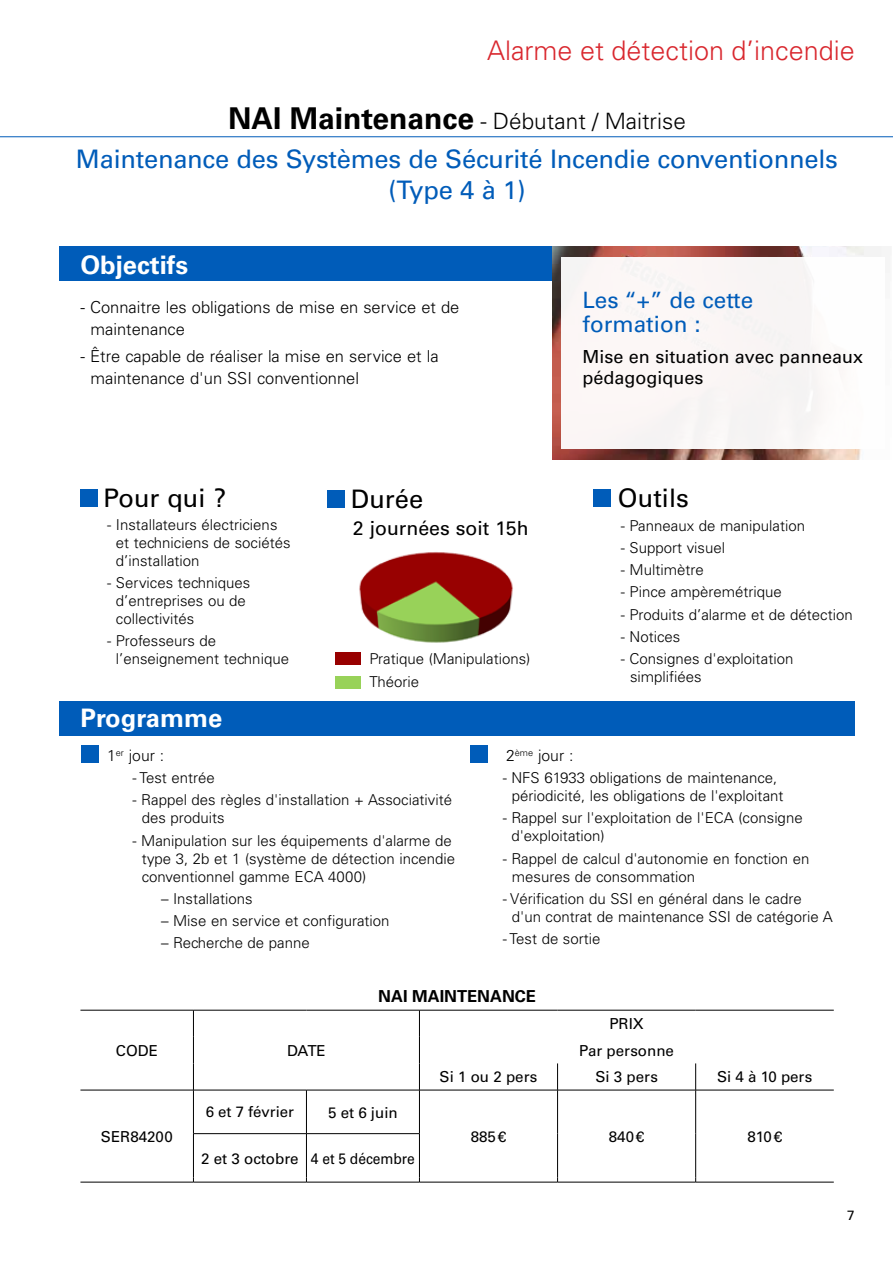
<style>
.page{position:relative;width:893px;height:1263px;background:#fff}
.page>*{position:absolute;margin:0;border:0;box-sizing:border-box;transform-origin:0 0}
.t1{font:300 27px "Univers LT";color:#d9272e}
.t2{font:25.5px/30.6px "Univers LT";letter-spacing:-.01em;color:#005cb9;text-align:center}
.t3{font:25.5px "Univers LT";color:#000}
.t4{font:700 25.5px "Univers LT";color:#fff}
.t5{font:300 22.5px "Univers LT";color:#000}
.t6{font:22.5px/24px "Univers LT";color:#005cb9}
.t7{font:19.5px "Univers LT";color:#000}
.t8{font:18px/21.6px "Univers LT";color:#000}
.t9{font:300 16.5px/22.5px "Univers LT";color:#000}
.t10{font:700 16.5px "Univers LT";color:#000}
.t11{font:300 15.75px "Univers LT";color:#000}
.t12{font:15.15px/26.7px "Univers LT";color:#000;text-align:center}
.t13{font:300 15px/18px "Univers LT";color:#000}
.t14{font:15px "Univers LT";color:#000}
.t15{font:13.5px "Univers LT";color:#000}
.s1{font-weight:700;font-size:30px}
</style>
<div class="page">
<div style="left:60px;top:702px;width:795px;height:34px;background:#005cb9"></div>
<div style="left:60px;top:247px;width:493px;height:34px;background:#005cb9"></div>
<svg style="left:553px;top:247px;width:329px;height:212px;background:#9d675e"></svg>
<div style="left:327px;top:490px;width:17px;height:17px;background:#005cb9"></div>
<div style="left:80px;top:490px;width:17px;height:17px;background:#005cb9"></div>
<div style="left:594px;top:490px;width:17px;height:17px;background:#005cb9"></div>
<div style="left:561px;top:257px;width:323px;height:192px;background:#fbf6f6"></div>
<hr style="left:0;top:136px;width:893px;height:1px;background:#005cb9">
<div style="left:81px;top:745px;width:17px;height:17px;background:#005cb9"></div>
<div style="left:471px;top:745px;width:17px;height:17px;background:#005cb9"></div>
<hr style="left:80px;top:1090px;width:113px;height:1px;background:#000">
<hr style="left:193px;top:1090px;width:113px;height:1px;background:#000">
<hr style="left:306px;top:1090px;width:113px;height:1px;background:#000">
<hr style="left:419px;top:1090px;width:139px;height:1px;background:#000">
<hr style="left:558px;top:1090px;width:138px;height:1px;background:#000">
<hr style="left:696px;top:1090px;width:138px;height:1px;background:#000">
<svg style="left:193px;top:1011px;width:1px;height:79px"></svg>
<svg style="left:419px;top:1011px;width:1px;height:79px"></svg>
<svg style="left:557px;top:1063px;width:1px;height:27px"></svg>
<svg style="left:695px;top:1063px;width:1px;height:27px"></svg>
<hr style="left:557px;top:1090px;width:1px;height:44px;background:#000">
<hr style="left:695px;top:1090px;width:1px;height:44px;background:#000">
<hr style="left:557px;top:1134px;width:1px;height:43px;background:#000">
<hr style="left:695px;top:1134px;width:1px;height:43px;background:#000">
<hr style="left:193px;top:1090px;width:1px;height:43px;background:#000">
<hr style="left:306px;top:1090px;width:1px;height:43px;background:#000">
<hr style="left:419px;top:1090px;width:1px;height:43px;background:#000">
<hr style="left:193px;top:1133px;width:113px;height:1px;background:#000">
<hr style="left:193px;top:1134px;width:1px;height:43px;background:#000">
<hr style="left:306px;top:1133px;width:114px;height:1px;background:#000">
<hr style="left:306px;top:1134px;width:1px;height:43px;background:#000">
<hr style="left:419px;top:1134px;width:1px;height:43px;background:#000">
<hr style="left:80px;top:1010px;width:113px;height:1px;background:#000">
<hr style="left:193px;top:1010px;width:113px;height:1px;background:#000">
<hr style="left:306px;top:1010px;width:113px;height:1px;background:#000">
<hr style="left:419px;top:1010px;width:139px;height:1px;background:#000">
<hr style="left:558px;top:1010px;width:138px;height:1px;background:#000">
<hr style="left:696px;top:1010px;width:138px;height:1px;background:#000">
<hr style="left:80px;top:1182px;width:113px;height:1px;background:#000">
<hr style="left:193px;top:1182px;width:113px;height:1px;background:#000">
<hr style="left:306px;top:1182px;width:113px;height:1px;background:#000">
<hr style="left:419px;top:1182px;width:139px;height:1px;background:#000">
<hr style="left:558px;top:1182px;width:138px;height:1px;background:#000">
<hr style="left:696px;top:1182px;width:138px;height:1px;background:#000">
<img style="left:359px;top:552px;width:154px;height:91px">
<div style="left:336px;top:652px;width:25px;height:13px;background:#980000"></div>
<div style="left:336px;top:676px;width:25px;height:13px;background:#98d259"></div>
<h1 class="t1" style="left:487px;top:34px;width:369px">Alarme et détection d’incendie</h1>
<h3 class="t5" style="left:228px;top:107px;width:459px"><span class="s1">NAI Maintenance</span> - Débutant / Maitrise</h3>
<h2 class="t2" style="left:76px;top:144px;width:763px">Maintenance des Systèmes de Sécurité Incendie conventionnels (Type 4 à 1)</h2>
<h2 class="t4" style="left:80px;top:250px;width:109px">Objectifs</h2>
<p class="t9" style="left:91px;top:295px;width:370px;text-indent:-10px">- Connaitre les obligations de mise en service et de maintenance</p>
<p class="t9" style="left:91px;top:345px;width:350px;text-indent:-10px">- Être capable de réaliser la mise en service et la maintenance d'un SSI conventionnel</p>
<h3 class="t6" style="left:583px;top:289px;width:172px">Les “+” de cette formation :</h3>
<p class="t8" style="left:583px;top:345px;width:282px">Mise en situation avec panneaux pédagogiques</p>
<h2 class="t3" style="left:104px;top:483px;width:124px">Pour qui ?</h2>
<p class="t13" style="left:116px;top:515px;width:176px;text-indent:-9px">- Installateurs électriciens et techniciens de sociétés d’installation</p>
<p class="t13" style="left:116px;top:574px;width:136px;text-indent:-9px">- Services techniques d’entreprises ou de collectivités</p>
<p class="t13" style="left:116px;top:632px;width:175px;text-indent:-9px">- Professeurs de l’enseignement technique</p>
<h2 class="t4" style="left:80px;top:703px;width:143px">Programme</h2>
<h2 class="t3" style="left:351px;top:484px;width:74px">Durée</h2>
<h2 class="t3" style="left:618px;top:483px;width:72px">Outils</h2>
<h3 class="t7" style="left:353px;top:516px;width:177px">2 journées soit 15h</h3>
<p class="t13" style="left:369px;top:648px;width:162px;line-height:22.2px">Pratique (Manipulations)<br>Théorie</p>
<p class="t13" style="left:621px;top:516px;width:186px">- Panneaux de manipulation</p>
<p class="t13" style="left:621px;top:539px;width:106px">- Support visuel</p>
<p class="t13" style="left:621px;top:561px;width:84px">- Multimètre</p>
<p class="t13" style="left:621px;top:583px;width:162px">- Pince ampèremétrique</p>
<p class="t13" style="left:621px;top:605px;width:233px">- Produits d’alarme et de détection</p>
<p class="t13" style="left:621px;top:628px;width:61px">- Notices</p>
<p class="t13" style="left:630px;top:650px;width:165px;text-indent:-9px">- Consignes d'exploitation simplifiées</p>
<p class="t11" style="left:107px;top:746px;width:59px">1<sup>er</sup> jour :</p>
<p class="t13" style="left:133px;top:769px;width:84px">- Test entrée</p>
<p class="t13" style="left:142px;top:791px;width:312px;text-indent:-9px">- Rappel des règles d'installation + Associativité des produits</p>
<p class="t13" style="left:142px;top:831px;width:315px;text-indent:-9px">- Manipulation sur les équipements d'alarme de type 3, 2b et 1 (système de détection incendie conventionnel gamme ECA 4000)</p>
<p class="t13" style="left:161px;top:890px;width:93px">– Installations</p>
<p class="t13" style="left:161px;top:912px;width:230px">– Mise en service et configuration</p>
<p class="t13" style="left:161px;top:934px;width:150px">– Recherche de panne</p>
<p class="t11" style="left:506px;top:746px;width:69px">2<sup>ème</sup> jour :</p>
<p class="t13" style="left:512px;top:769px;width:273px;text-indent:-9px">- NFS 61933 obligations de maintenance, périodicité, les obligations de l'exploitant</p>
<p class="t13" style="left:511px;top:809px;width:293px;text-indent:-9px">- Rappel sur l'exploitation de l'ECA (consigne d'exploitation)</p>
<p class="t13" style="left:512px;top:849px;width:299px;text-indent:-9px">- Rappel de calcul d'autonomie en fonction en mesures de consommation</p>
<p class="t13" style="left:512px;top:890px;width:323px;text-indent:-9px">- Vérification du SSI en général dans le cadre d'un contrat de maintenance SSI de catégorie A</p>
<p class="t13" style="left:503px;top:930px;width:99px">- Test de sortie</p>
<p class="t12" style="left:116px;top:1037px;width:44px">CODE</p>
<p class="t12" style="left:287px;top:1037px;width:40px">DATE</p>
<p class="t10" style="left:378px;top:986px;width:159px">NAI MAINTENANCE</p>
<p class="t12" style="left:579px;top:1010px;width:96px">PRIX<br>Par personne</p>
<p class="t12" style="left:440px;top:1064px;width:99px">Si 1 ou 2 pers</p>
<p class="t12" style="left:595px;top:1064px;width:64px">Si 3 pers</p>
<p class="t12" style="left:717px;top:1064px;width:97px">Si 4 à 10 pers</p>
<p class="t12" style="left:101px;top:1123px;width:74px">SER84200</p>
<p class="t14" style="left:206px;top:1103px;width:90px">6 et 7 février</p>
<p class="t12" style="left:328px;top:1099px;width:71px">5 et 6 juin</p>
<p class="t12" style="left:201px;top:1145px;width:215px">2 et 3 octobre 4 et 5 décembre</p>
<p class="t12" style="left:471px;top:1123px;width:37px">885€</p>
<p class="t12" style="left:609px;top:1123px;width:37px">840€</p>
<p class="t12" style="left:747px;top:1123px;width:36px">810€</p>
<p class="t15" style="left:847px;top:1207px;width:9px">7</p>
</div>
